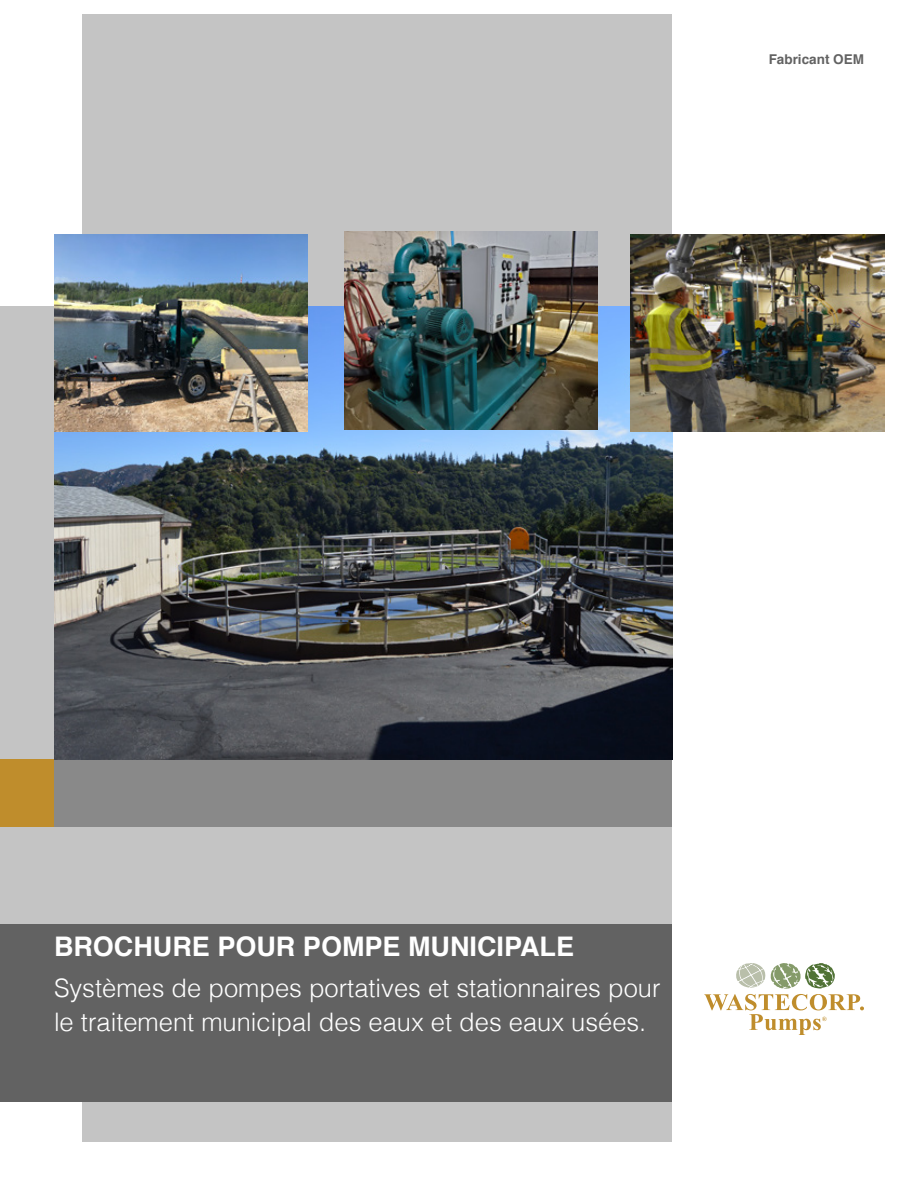
<style>
.page{position:relative;width:918px;height:1188px;background:#fff}
.page>*{position:absolute;margin:0;border:0;box-sizing:border-box;transform-origin:0 0}
.t1{font:700 27px "Helvetica";color:#fff}
.t2{font:300 25.5px/34.5px "Helvetica";color:#fff}
.t3{font:700 13.5px "Helvetica";color:#626262}
</style>
<div class="page">
<div style="left:0;top:307px;width:82px;height:617px;background:#c4c4c4"></div>
<div style="left:82px;top:14px;width:590px;height:1127px;background:#c4c4c4"></div>
<svg style="left:704px;top:963px;width:160px;height:72px"></svg>
<div style="left:0;top:760px;width:54px;height:67px;background:#bf8d2c"></div>
<div style="left:0;top:924px;width:672px;height:178px;background:#626262"></div>
<div style="left:54px;top:760px;width:618px;height:67px;background:#898989"></div>
<img style="left:54px;top:306px;width:619px;height:454px">
<img style="left:344px;top:232px;width:254px;height:198px">
<img style="left:54px;top:234px;width:253px;height:198px">
<img style="left:631px;top:234px;width:253px;height:198px">
<p class="t3" style="left:769px;top:48px;width:97px">Fabricant OEM</p>
<p class="t1" style="left:54px;top:925px;width:522px">BROCHURE POUR POMPE MUNICIPALE</p>
<p class="t2" style="left:54px;top:969px;width:608px">Systèmes de pompes portatives et stationnaires pour le traitement municipal des eaux et des eaux usées.</p>
</div>
